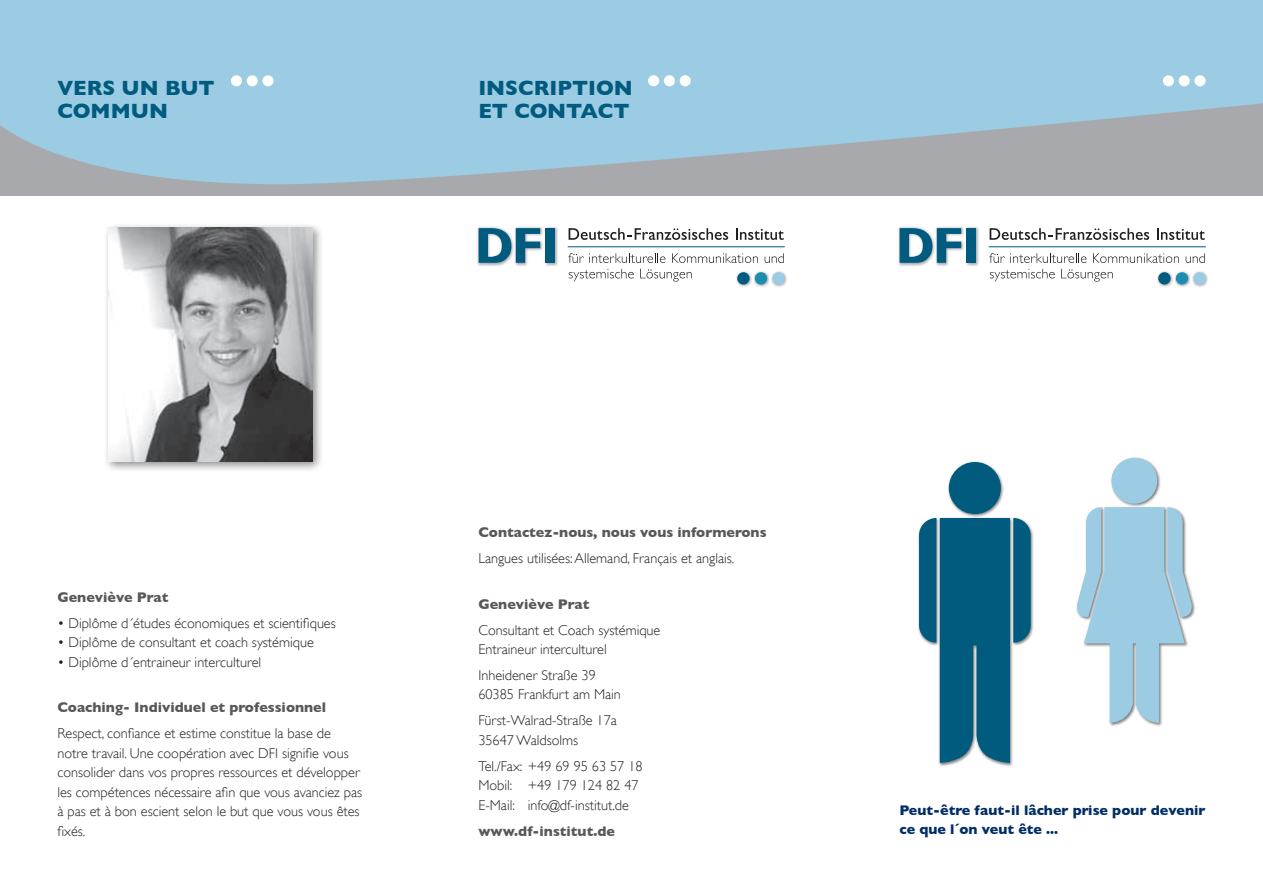
<style>
.page{position:relative;width:1263px;height:893px;background:#fff}
.page>*{position:absolute;margin:0;border:0;box-sizing:border-box;transform-origin:0 0}
.t1{font:700 21px/22.5px "Gill Sans";color:#005b7f}
.t2{font:300 14.25px/19.5px "Gill Sans";color:#231f20}
.t3{font:700 14.25px "Gill Sans";color:#57585a}
.t4{font:700 14.25px/19.5px "Gill Sans";color:#002d66}
</style>
<div class="page">
<div style="left:0;top:0;width:1263px;height:196px;background:#a8a9ad"></div>
<svg style="left:0;top:0;width:1263px;height:185px;fill:#9bcce3"></svg>
<div style="left:103px;top:222px;width:221px;height:251px;background:#231f20;opacity:.5"></div>
<img style="left:108px;top:227px;width:204px;height:234px">
<div style="left:1163px;top:75px;width:11px;height:11px;background:#fff;border-radius:50%"></div>
<div style="left:1179px;top:75px;width:11px;height:11px;background:#fff;border-radius:50%"></div>
<div style="left:1194px;top:75px;width:11px;height:11px;background:#fff;border-radius:50%"></div>
<img style="left:477px;top:226px;width:81px;height:40px">
<svg style="left:479px;top:228px;width:61px;height:35px"></svg>
<div style="left:545px;top:228px;width:10px;height:35px;background:#005b7f"></div>
<img style="left:736px;top:271px;width:51px;height:16px">
<div style="left:737px;top:272px;width:12px;height:13px;background:#005b7f;border-radius:50%"></div>
<svg style="left:752px;top:271px;width:1px;height:16px"></svg>
<div style="left:755px;top:272px;width:12px;height:13px;background:#1b8db0;border-radius:50%"></div>
<svg style="left:770px;top:271px;width:1px;height:16px"></svg>
<div style="left:772px;top:272px;width:13px;height:13px;background:#9bcce3;border-radius:50%"></div>
<hr style="left:568px;top:246px;width:217px;height:1px;background:#005b7f">
<svg style="left:569px;top:228px;width:159px;height:12px"></svg>
<svg style="left:736px;top:228px;width:48px;height:12px"></svg>
<svg style="left:568px;top:253px;width:97px;height:10px"></svg>
<svg style="left:672px;top:253px;width:86px;height:10px"></svg>
<svg style="left:765px;top:253px;width:19px;height:10px"></svg>
<svg style="left:569px;top:269px;width:65px;height:13px"></svg>
<svg style="left:640px;top:269px;width:52px;height:13px"></svg>
<img style="left:918px;top:457px;width:277px;height:309px">
<div style="left:949px;top:462px;width:52px;height:52px;background:#005b7f;border-radius:50%"></div>
<svg style="left:919px;top:518px;width:112px;height:245px"></svg>
<div style="left:1111px;top:458px;width:46px;height:46px;background:#9bcce3;border-radius:50%"></div>
<svg style="left:1076px;top:507px;width:117px;height:216px"></svg>
<img style="left:898px;top:226px;width:81px;height:40px">
<svg style="left:899px;top:228px;width:62px;height:35px"></svg>
<div style="left:966px;top:228px;width:10px;height:35px;background:#005b7f"></div>
<img style="left:1157px;top:271px;width:51px;height:16px">
<div style="left:1158px;top:272px;width:12px;height:13px;background:#005b7f;border-radius:50%"></div>
<svg style="left:1173px;top:271px;width:1px;height:16px"></svg>
<div style="left:1176px;top:272px;width:12px;height:13px;background:#1b8db0;border-radius:50%"></div>
<svg style="left:1191px;top:271px;width:1px;height:16px"></svg>
<div style="left:1193px;top:272px;width:13px;height:13px;background:#9bcce3;border-radius:50%"></div>
<hr style="left:988px;top:246px;width:218px;height:1px;background:#005b7f">
<svg style="left:989px;top:228px;width:160px;height:12px"></svg>
<svg style="left:1157px;top:228px;width:48px;height:12px"></svg>
<svg style="left:989px;top:253px;width:97px;height:10px"></svg>
<svg style="left:1093px;top:253px;width:86px;height:10px"></svg>
<svg style="left:1186px;top:253px;width:19px;height:10px"></svg>
<svg style="left:990px;top:269px;width:65px;height:13px"></svg>
<svg style="left:1061px;top:269px;width:52px;height:13px"></svg>
<div style="left:231px;top:75px;width:11px;height:11px;background:#fff;border-radius:50%"></div>
<div style="left:247px;top:75px;width:11px;height:11px;background:#fff;border-radius:50%"></div>
<div style="left:262px;top:75px;width:12px;height:11px;background:#fff;border-radius:50%"></div>
<div style="left:648px;top:75px;width:11px;height:11px;background:#fff;border-radius:50%"></div>
<div style="left:664px;top:75px;width:11px;height:11px;background:#fff;border-radius:50%"></div>
<div style="left:680px;top:75px;width:11px;height:11px;background:#fff;border-radius:50%"></div>
<h1 class="t1" style="left:57px;top:77px;width:159px">Vers un but commun</h1>
<h1 class="t1" style="left:478px;top:77px;width:156px">Inscription et contact</h1>
<p class="t3" style="left:57px;top:589px;width:113px">Geneviève Prat</p>
<p class="t2" style="left:57px;top:613px;width:280px">• Diplôme d´études économiques et scientifiques</p>
<p class="t2" style="left:57px;top:633px;width:258px">• Diplôme de consultant et coach systémique</p>
<p class="t2" style="left:57px;top:652px;width:205px">• Diplôme d´entraineur interculturel</p>
<p class="t3" style="left:57px;top:699px;width:270px">Coaching- Individuel et professionnel</p>
<p class="t2" style="left:57px;top:723px;width:306px">Respect, confiance et estime constitue la base de notre travail. Une coopération avec DFI signifie vous consolider dans vos propres ressources et développer les compétences nécessaire afin que vous avanciez pas à pas et à bon escient selon le but que vous vous êtes fixés.</p>
<p class="t3" style="left:478px;top:524px;width:290px">Contactez-nous, nous vous informerons</p>
<p class="t2" style="left:478px;top:549px;width:257px">Langues utilisées: Allemand, Français et anglais.</p>
<p class="t3" style="left:478px;top:595px;width:113px">Geneviève Prat</p>
<p class="t2" style="left:478px;top:620px;width:184px">Consultant et Coach systémique<br>Entraineur interculturel</p>
<p class="t2" style="left:478px;top:665px;width:144px">Inheidener Straße 39<br>60385 Frankfurt am Main</p>
<p class="t2" style="left:478px;top:711px;width:140px">Fürst-Walrad-Straße 17a<br>35647 Waldsolms</p>
<p class="t2" style="left:478px;top:756px;width:166px">Tel./Fax: +49 69 95 63 57 18<br>Mobil: +49 179 124 82 47<br>E-Mail: info@df-institut.de</p>
<p class="t3" style="left:478px;top:822px;width:138px">www.df-institut.de</p>
<p class="t4" style="left:899px;top:800px;width:308px">Peut-être faut-il lâcher prise pour devenir ce que l´on veut ête ...</p>
</div>
